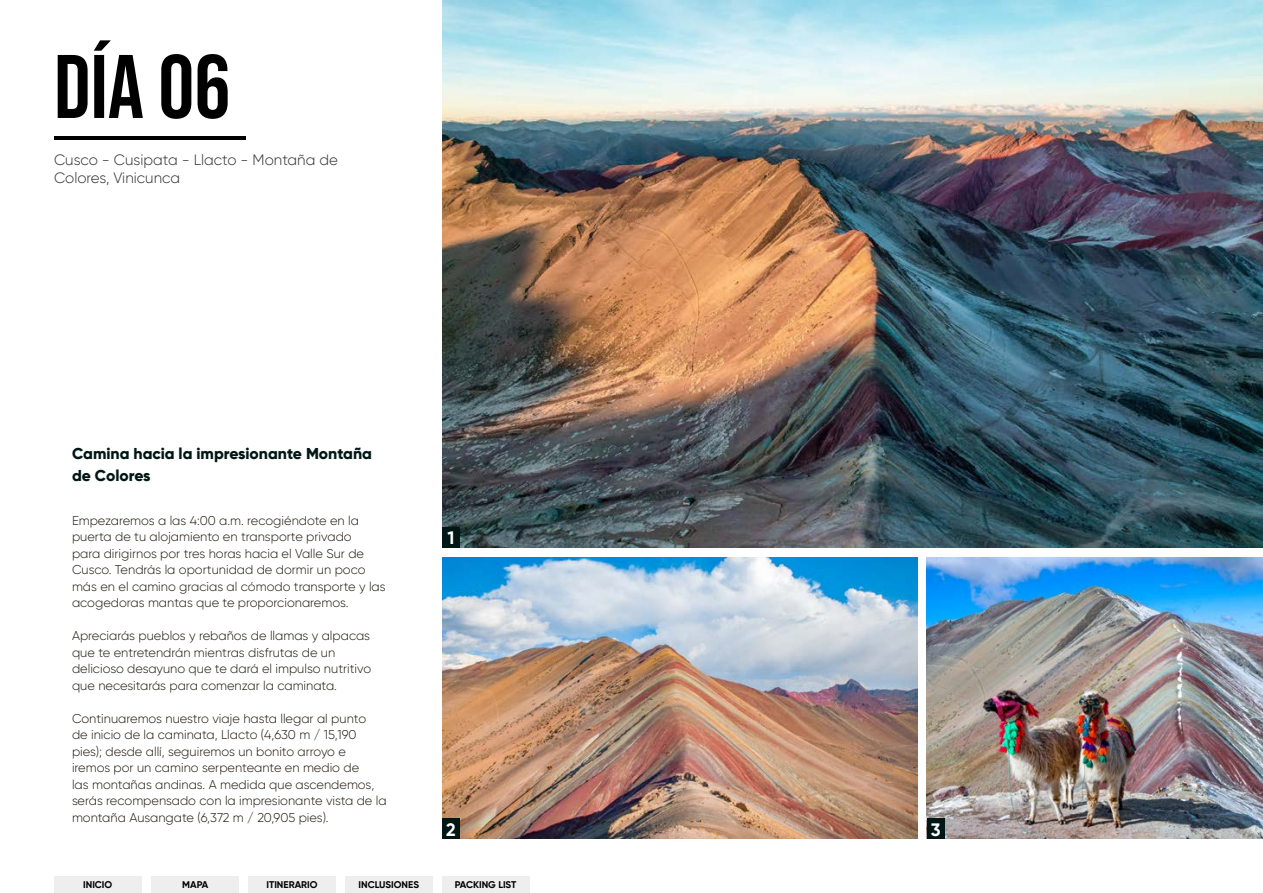
<style>
.page{position:relative;width:1263px;height:893px;background:#fff}
.page>*{position:absolute;margin:0;border:0;box-sizing:border-box;transform-origin:0 0}
.t1{font:90px "Bebas Neue";color:#000}
.t2{font:700 18px "Gilroy";color:#fff}
.t3{font:800 15.75px/22.5px "Gilroy";color:#001716}
.t4{font:300 15px/18px "Gilroy";color:#2f2f2f}
.t5{font:300 12.75px/16.5px "Gilroy";color:#1d160f}
.t6{font:700 9.75px "Gilroy";color:#000}
</style>
<div class="page">
<div style="left:54px;top:876px;width:88px;height:17px;background:#eee"></div>
<div style="left:151px;top:876px;width:88px;height:17px;background:#eee"></div>
<div style="left:248px;top:876px;width:88px;height:17px;background:#eee"></div>
<div style="left:345px;top:876px;width:87px;height:17px;background:#eee"></div>
<div style="left:442px;top:876px;width:87px;height:17px;background:#eee"></div>
<hr style="left:54px;top:136px;width:192px;height:4px;background:#000">
<img style="left:927px;top:557px;width:336px;height:282px">
<img style="left:442px;top:557px;width:476px;height:282px">
<img style="left:442px;top:0;width:821px;height:548px">
<div style="left:442px;top:527px;width:18px;height:21px;background:#001716"></div>
<div style="left:442px;top:819px;width:18px;height:20px;background:#001716"></div>
<div style="left:927px;top:819px;width:17px;height:20px;background:#001716"></div>
<h1 class="t1" style="left:54px;top:36px;width:178px">DÍa 06</h1>
<p class="t4" style="left:54px;top:151px;width:285px">Cusco - Cusipata - Llacto - Montaña de<br>Colores, Vinicunca</p>
<p class="t3" style="left:72px;top:442px;width:301px">Camina hacia la impresionante Montaña de Colores</p>
<p class="t5" style="left:72px;top:512px;width:315px">Empezaremos a las 4:00 a.m. recogiéndote en la puerta de tu alojamiento en transporte privado<br>para dirigirnos por tres horas hacia el Valle Sur de Cusco. Tendrás la oportunidad de dormir un poco más en el camino gracias al cómodo transporte y las acogedoras mantas que te proporcionaremos.</p>
<p class="t5" style="left:72px;top:627px;width:301px">Apreciarás pueblos y rebaños de llamas y alpacas que te entretendrán mientras disfrutas de un delicioso desayuno que te dará el impulso nutritivo que necesitarás para comenzar la caminata.</p>
<p class="t5" style="left:72px;top:710px;width:316px">Continuaremos nuestro viaje hasta llegar al punto<br>de inicio de la caminata, Llacto (4,630 m / 15,190 pies); desde allí, seguiremos un bonito arroyo e iremos por un camino serpenteante en medio de<br>las montañas andinas. A medida que ascendemos, serás recompensado con la impresionante vista de la montaña Ausangate (6,372 m / 20,905 pies).</p>
<h2 class="t2" style="left:447px;top:527px;width:8px">1</h2>
<h2 class="t2" style="left:446px;top:818px;width:11px">2</h2>
<h2 class="t2" style="left:931px;top:818px;width:11px">3</h2>
<p class="t6" style="left:83px;top:879px;width:31px">INICIO</p>
<p class="t6" style="left:182px;top:879px;width:28px">MAPA</p>
<p class="t6" style="left:266px;top:879px;width:53px">ITINERARIO</p>
<p class="t6" style="left:358px;top:879px;width:62px">INCLUSIONES</p>
<p class="t6" style="left:455px;top:879px;width:63px">PACKING LIST</p>
</div>
